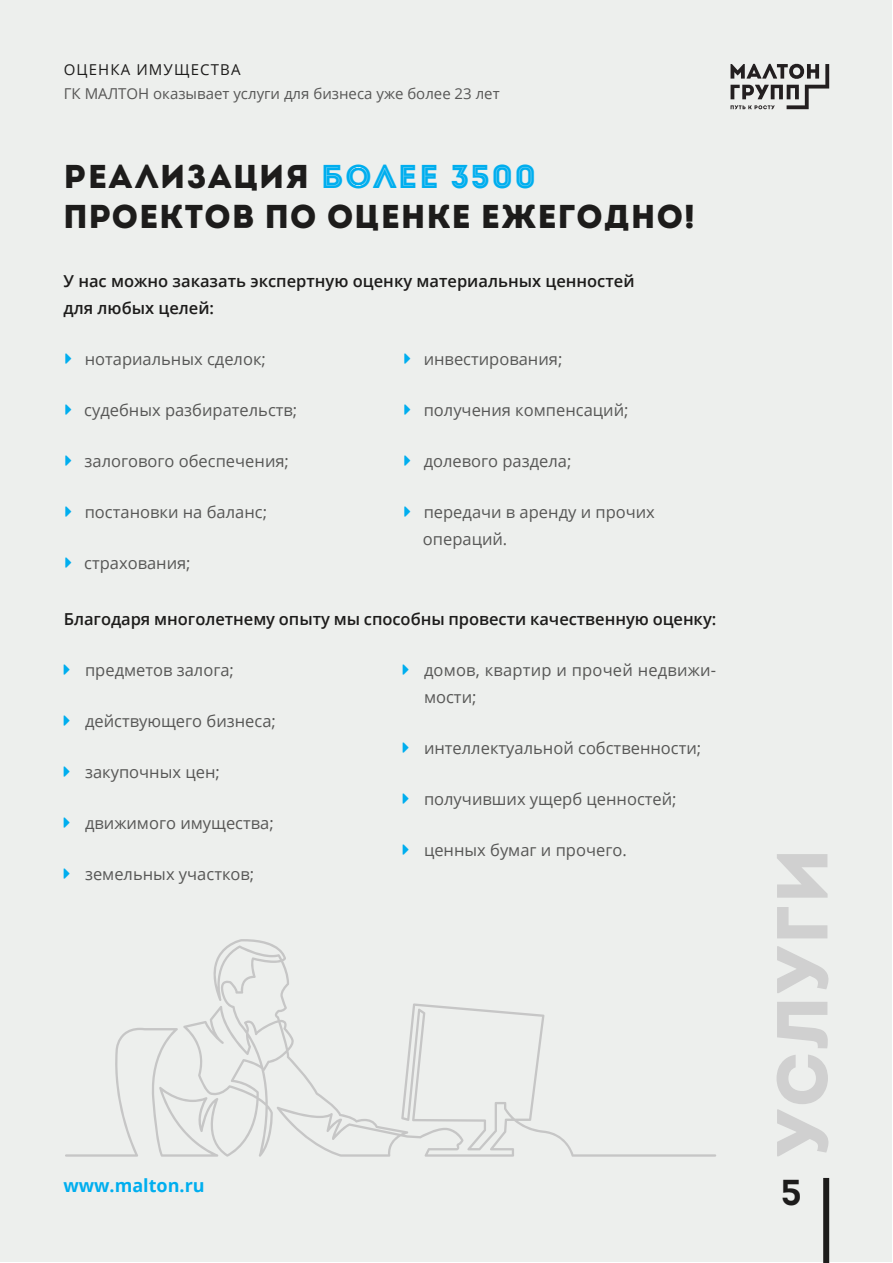
<style>
.page{position:relative;width:893px;height:1263px;background:#fff}
.page>*{position:absolute;margin:0;border:0;box-sizing:border-box;transform-origin:0 0}
.t1{font:900 72px "Intro";letter-spacing:.04em;color:#d0d0d0}
.t2{font:700 36px "Intro";color:#1d1c1b}
.t3{font:900 33px/39.6px "Intro";letter-spacing:.04em;color:#1d1c1b}
.t4{font:700 18px "Open Sans";color:#00aeef}
.t5{font:16.5px/27px "Open Sans";color:#575756}
.Main_P{font:600 16.5px/27px "Open Sans";color:#1d1c1b}
.t6{font:15px "Open Sans";color:#575756}
.t7{font:15px "Open Sans";letter-spacing:.075em;color:#1d1c1b}
.s1{font-weight:400}
.s2{font-family:"Intro Inline";font-weight:400;color:#00aeef}
</style>
<div class="page">
<div style="left:0;top:1px;width:892px;height:1261px;background:#edefed"></div>
<div style="left:823px;top:1178px;width:6px;height:85px;background:#1d1c1b"></div>
<svg style="left:730px;top:63px;width:99px;height:46px"></svg>
<svg style="left:65px;top:939px;width:651px;height:218px"></svg>
<p class="t7" style="left:64px;top:60px;width:178px">ОЦЕНКА ИМУЩЕСТВА</p>
<p class="t6" style="left:64px;top:84px;width:437px">ГК МАЛТОН оказывает услуги для бизнеса уже более 23 лет</p>
<p class="t3" style="left:63px;top:157px;width:633px"><span class="s1">РЕАЛИЗАЦИЯ</span> <span class="s2">БОЛЕЕ 3500<br></span>ПРОЕКТОВ ПО ОЦЕНКЕ ЕЖЕГОДНО!</p>
<p class="Main_P" style="left:64px;top:267px;width:572px">У нас можно заказать экспертную оценку материальных ценностей для любых целей:</p>
<p class="t5" style="left:85px;top:345px;width:183px">нотариальных сделок;</p>
<p class="t5" style="left:84px;top:396px;width:215px">судебных разбирательств;</p>
<p class="t5" style="left:85px;top:447px;width:206px">залогового обеспечения;</p>
<p class="t5" style="left:85px;top:498px;width:184px">постановки на баланс;</p>
<p class="t5" style="left:84px;top:549px;width:108px">страхования;</p>
<p class="t5" style="left:424px;top:345px;width:140px">инвестирования;</p>
<p class="t5" style="left:424px;top:396px;width:206px">получения компенсаций;</p>
<p class="t5" style="left:424px;top:447px;width:149px">долевого раздела;</p>
<p class="t5" style="left:423px;top:498px;width:233px">передачи в аренду и прочих операций.</p>
<p class="Main_P" style="left:64px;top:605px;width:654px">Благодаря многолетнему опыту мы способны провести качественную оценку:</p>
<p class="t5" style="left:85px;top:656px;width:150px">предметов залога;</p>
<p class="t5" style="left:85px;top:707px;width:192px">действующего бизнеса;</p>
<p class="t5" style="left:85px;top:758px;width:136px">закупочных цен;</p>
<p class="t5" style="left:85px;top:809px;width:190px">движимого имущества;</p>
<p class="t5" style="left:85px;top:860px;width:171px">земельных участков;</p>
<p class="t5" style="left:424px;top:656px;width:294px">домов, квартир и прочей недвижи&shy;мости;</p>
<p class="t5" style="left:424px;top:734px;width:279px">интеллектуальной собственности;</p>
<p class="t5" style="left:424px;top:785px;width:254px">получивших ущерб ценностей;</p>
<p class="t5" style="left:424px;top:836px;width:204px">ценных бумаг и прочего.</p>
<p class="t4" style="left:63px;top:1172px;width:143px">www.malton.ru</p>
<p class="t1" style="left:755px;top:1157px;width:309px;rotate:-90deg">УСЛУГИ</p>
<h2 class="t2" style="left:781px;top:1169px;width:22px">5</h2>
</div>
